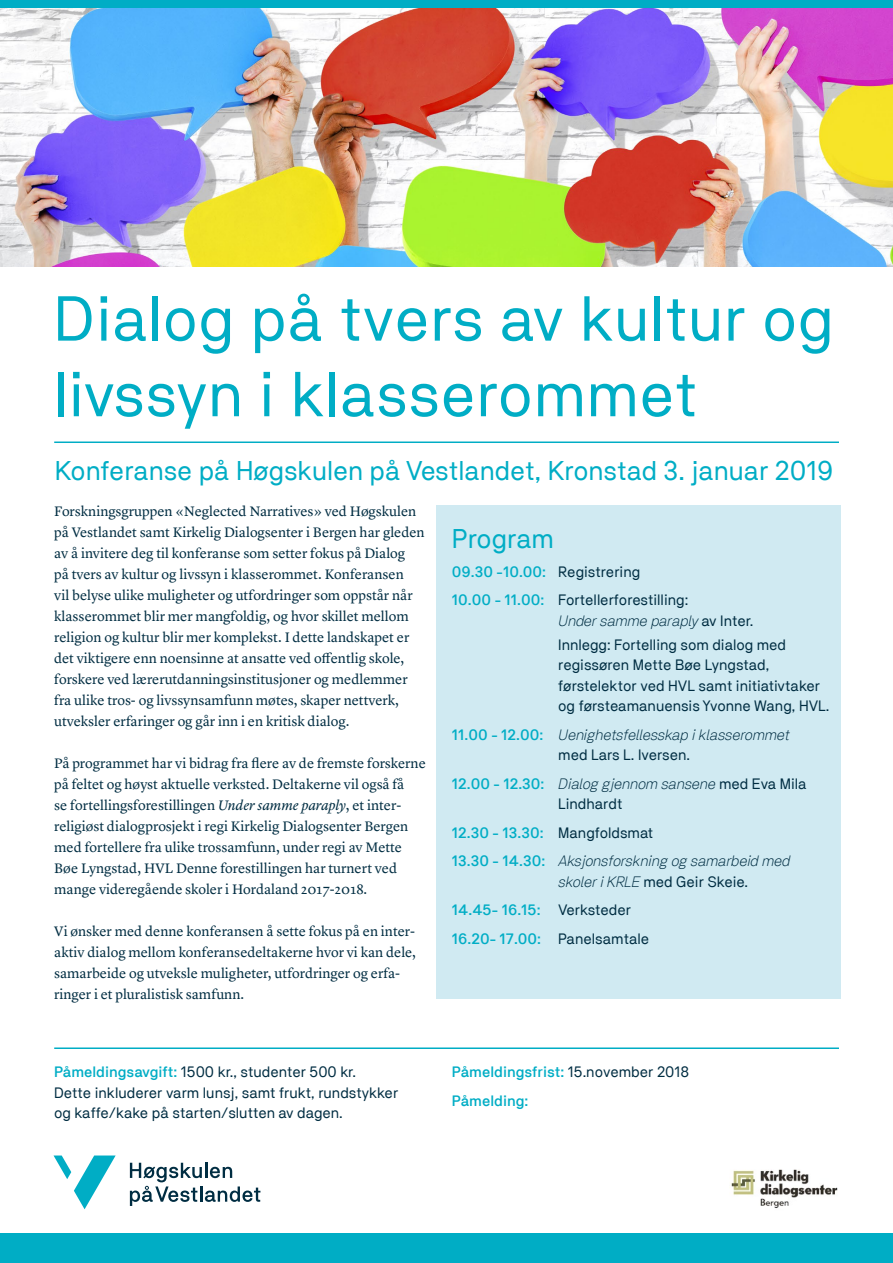
<style>
.page{position:relative;width:893px;height:1263px;background:#fff}
.page>*{position:absolute;margin:0;border:0;box-sizing:border-box;transform-origin:0 0}
.t1{font:63px/75.6px "NB Akademie Std";letter-spacing:.01em;color:#00adc5}
.t2{font:27px "NB Akademie Std";color:#00adc5}
.t3{font:15px/20.2px "NB Akademie Std";color:#002d42}
.t4{font:italic 300 15px/20.2px "NB Akademie Std";color:#002d42}
.t5{font:500 15px/28.8px "NB Akademie Std";color:#00adc5}
.t6{font:14.25px/21px "Lyon Text";color:#002d42}
.s1{font-style:italic}
.s2{font-weight:500;color:#00adc5}
.s3{font-weight:300;font-style:italic}
.s4{font-weight:500;font-style:normal;color:#00adc5}
.s5{font-weight:400;font-style:normal}
.s6{font-weight:400;color:#002d42}
</style>
<div class="page">
<img style="left:0;top:7px;width:893px;height:259px">
<div style="left:0;top:1234px;width:893px;height:29px;background:#00adc5"></div>
<div style="left:0;top:0;width:893px;height:7px;background:#00adc5"></div>
<hr style="left:54px;top:441px;width:785px;height:2px;background:#00adc5">
<div style="left:436px;top:505px;width:405px;height:493px;background:#d0eaf2"></div>
<svg style="left:54px;top:1155px;width:62px;height:54px"></svg>
<svg style="left:130px;top:1163px;width:130px;height:43px"></svg>
<hr style="left:54px;top:1047px;width:785px;height:2px;background:#00adc5">
<img style="left:731px;top:1169px;width:107px;height:40px">
<h1 class="t1" style="left:54px;top:280px;width:782px">Dialog på tvers av kultur og livssyn i klasserommet</h1>
<h2 class="t2" style="left:55px;top:455px;width:780px">Konferanse på Høgskulen på Vestlandet, Kronstad 3. januar 2019</h2>
<p class="t6" style="left:54px;top:499px;width:372px">Forskningsgruppen «Neglected Narratives» ved Høgskulen på Vestlandet samt Kirkelig Dialogsenter i Bergen har gleden av å invitere deg til konferanse som setter fokus på Dialog<br>på tvers av kultur og livssyn i klasserommet. Konferansen<br>vil belyse ulike muligheter og utfordringer som oppstår når klasserommet blir mer mangfoldig, og hvor skillet mellom religion og kultur blir mer komplekst. I dette landskapet er det viktigere enn noensinne at ansatte ved offentlig skole, forskere ved lærerutdanningsinstitusjoner og medlemmer fra ulike tros- og livssynsamfunn møtes, skaper nettverk, utveksler erfaringer og går inn i en kritisk dialog.</p>
<p class="t6" style="left:54px;top:751px;width:373px">På programmet har vi bidrag fra flere av de fremste forskerne på feltet og høyst aktuelle verksted. Deltakerne vil også få<br>se fortellingsforestillingen <span class="s1">Under samme paraply</span>, et inter&shy;religiøst dialogprosjekt i regi Kirkelig Dialogsenter Bergen med fortellere fra ulike trossamfunn, under regi av Mette Bøe Lyngstad, HVL Denne forestillingen har turnert ved mange videregående skoler i Hordaland 2017-2018.</p>
<p class="t6" style="left:54px;top:919px;width:363px">Vi ønsker med denne konferansen å sette fokus på en inter&shy;aktiv dialog mellom konferansedeltakerne hvor vi kan dele, samarbeide og utveksle muligheter, utfordringer og erfa&shy;ringer i et pluralistisk samfunn.</p>
<p class="t3" style="left:54px;top:1062px;width:346px"><span class="s2">Påmeldingsavgift:</span> 1500 kr., studenter 500 kr.<br>Dette inkluderer varm lunsj, samt frukt, rundstykker og kaffe/kake på starten/slutten av dagen.</p>
<h2 class="t2" style="left:452px;top:523px;width:104px">Program</h2>
<p class="t3" style="left:452px;top:557px;width:238px;line-height:28.8px"><span class="s2">09.30 -10.00:</span> Registrering<br><span class="s2">10.00 - 11.00:</span> Fortellerforestilling:</p>
<p class="t3" style="left:558px;top:608px;width:229px;line-height:24.5px"><span class="s3">Under samme paraply</span> av Inter.<br>Innlegg: Fortelling som dialog med</p>
<p class="t3" style="left:558px;top:655px;width:273px">regissøren Mette Bøe Lyngstad, førstelektor ved HVL samt initiativtaker og førsteamanuensis Yvonne Wang, HVL.</p>
<p class="t4" style="left:452px;top:724px;width:339px;text-align:center"><span class="s4">11.00 - 12.00:</span> Uenighetsfellesskap i klasserommet <span class="s5">med Lars L. Iversen.</span></p>
<p class="t4" style="left:558px;top:773px;width:250px;text-indent:-106px"><span class="s4">12.00 - 12.30:</span> Dialog gjennom sansene <span class="s5">med Eva Mila<br>Lindhardt</span></p>
<p class="t4" style="left:452px;top:818px;width:340px;line-height:28.8px"><span class="s4">12.30 - 13.30:</span> <span class="s5">Mangfoldsmat<br></span><span class="s4">13.30 - 14.30:</span> Aksjonsforskning og samarbeid med</p>
<p class="t3" style="left:452px;top:867px;width:298px;line-height:28.8px;text-indent:106px"><span class="s3">skoler i KRLE</span> med Geir Skeie.<br><span class="s2">14.45- 16.15:</span> Verksteder<br><span class="s2">16.20- 17.00:</span> Panelsamtale</p>
<p class="t5" style="left:452px;top:1057px;width:239px">Påmeldingsfrist: <span class="s6">15.november 2018<br></span>Påmelding:</p>
</div>
